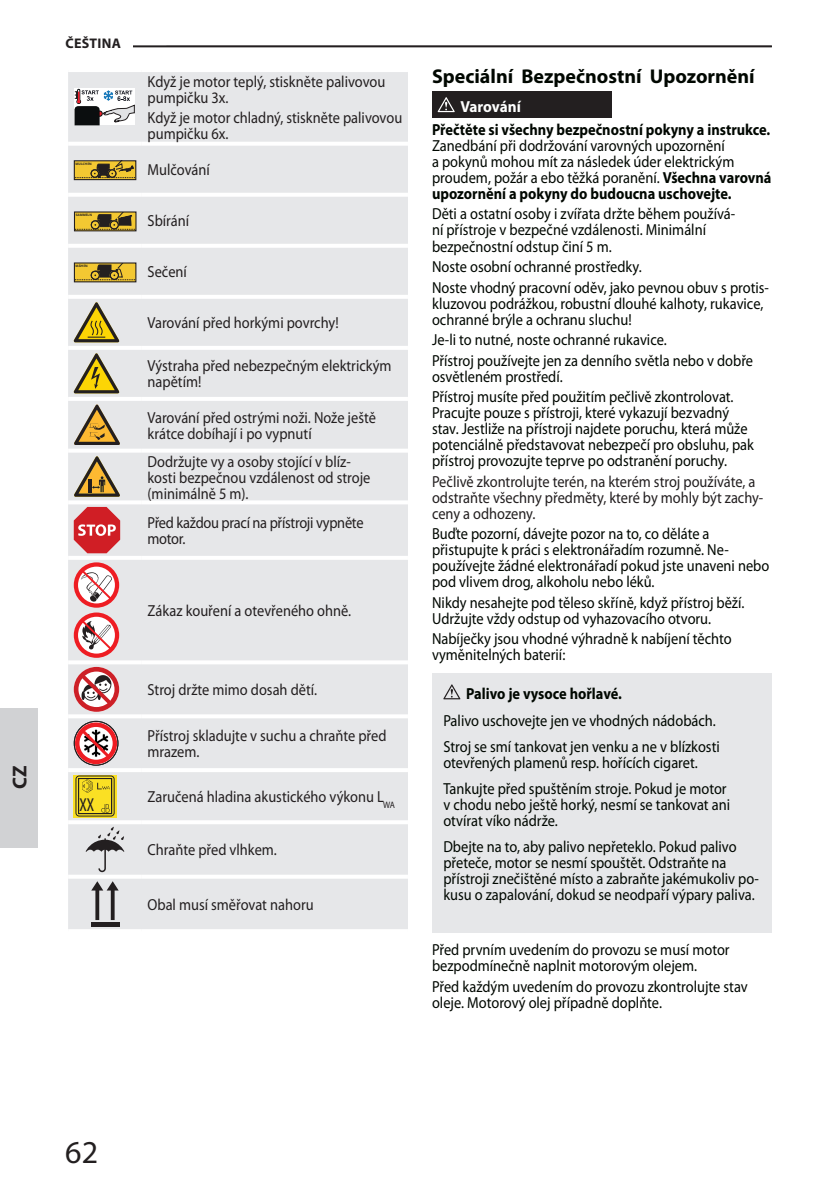
<style>
.page{position:relative;width:840px;height:1191px;background:#fff}
.page>*{position:absolute;margin:0;border:0;box-sizing:border-box;transform-origin:0 0}
.t1{font:32px "Myriad Pro";color:#231f20}
.t2{font:700 20px "Myriad Pro";color:#000700}
.t3{font:700 20px "Myriad Pro";color:#231f20}
.t4{font:condensed 18.8px "Myriad Pro";color:#231f20}
.t5{font:16px/16px "Myriad Pro";color:#000700;scale:.9 1}
.t6{font:16px/16px "Myriad Pro";color:#231f20;scale:.9 1}
.t7{font:700 16px "Myriad Pro";color:#000700;scale:.9 1}
.t8{font:16px/16px "Myriad Pro";letter-spacing:-.02em;color:#231f20;scale:.9 1}
.t9{font:700 16px "Myriad Pro";letter-spacing:-.005em;color:#fff;scale:.95 1}
.t10{font:700 14px "Myriad Pro";letter-spacing:.02em;color:#231f20}
.t11{font:700 3.2px "Open Sans";color:#231f20}
.s1{font-weight:700}
</style>
<div class="page">
<hr style="left:68px;top:45px;width:703px;height:2px;background:#231f20">
<div style="left:0;top:708px;width:38px;height:138px;background:#d1d2d4"></div>
<div style="left:68px;top:72px;width:340px;height:857px;background:#e6e7e9"></div>
<hr style="left:68px;top:142px;width:74px;height:4px;background:#fff">
<hr style="left:68px;top:193px;width:74px;height:4px;background:#fff">
<hr style="left:68px;top:244px;width:74px;height:4px;background:#fff">
<hr style="left:68px;top:295px;width:74px;height:4px;background:#fff">
<hr style="left:68px;top:346px;width:74px;height:4px;background:#fff">
<hr style="left:68px;top:397px;width:74px;height:4px;background:#fff">
<hr style="left:142px;top:397px;width:266px;height:4px;background:#fff">
<svg style="left:68px;top:448px;width:74px;height:4px"></svg>
<svg style="left:142px;top:448px;width:266px;height:4px"></svg>
<hr style="left:68px;top:500px;width:74px;height:4px;background:#fff">
<hr style="left:68px;top:660px;width:74px;height:4px;background:#fff">
<hr style="left:68px;top:714px;width:74px;height:4px;background:#fff">
<svg style="left:68px;top:874px;width:74px;height:4px"></svg>
<svg style="left:142px;top:874px;width:266px;height:4px"></svg>
<hr style="left:142px;top:142px;width:266px;height:4px;background:#fff">
<hr style="left:142px;top:193px;width:266px;height:4px;background:#fff">
<hr style="left:142px;top:244px;width:266px;height:4px;background:#fff">
<hr style="left:142px;top:295px;width:266px;height:4px;background:#fff">
<hr style="left:142px;top:346px;width:266px;height:4px;background:#fff">
<hr style="left:142px;top:500px;width:266px;height:4px;background:#fff">
<hr style="left:142px;top:660px;width:266px;height:4px;background:#fff">
<hr style="left:142px;top:714px;width:266px;height:4px;background:#fff">
<hr style="left:68px;top:556px;width:74px;height:4px;background:#fff">
<hr style="left:68px;top:768px;width:74px;height:4px;background:#fff">
<hr style="left:68px;top:820px;width:74px;height:4px;background:#fff">
<hr style="left:142px;top:556px;width:266px;height:4px;background:#fff">
<hr style="left:142px;top:768px;width:266px;height:4px;background:#fff">
<hr style="left:142px;top:820px;width:266px;height:4px;background:#fff">
<div style="left:74px;top:88px;width:60px;height:37px;background:#fff"></div>
<svg style="left:74px;top:89px;width:60px;height:36px"></svg>
<div style="left:74px;top:160px;width:62px;height:20px;border:1px solid #231f20"></div>
<svg style="left:75px;top:161px;width:60px;height:17px"></svg>
<svg style="left:75px;top:212px;width:60px;height:18px"></svg>
<svg style="left:75px;top:263px;width:60px;height:17px"></svg>
<svg style="left:73px;top:302px;width:46px;height:40px"></svg>
<svg style="left:73px;top:353px;width:46px;height:40px"></svg>
<svg style="left:74px;top:404px;width:46px;height:41px"></svg>
<svg style="left:74px;top:456px;width:46px;height:41px"></svg>
<svg style="left:74px;top:507px;width:46px;height:46px"></svg>
<svg style="left:74px;top:562px;width:45px;height:45px"></svg>
<svg style="left:78px;top:566px;width:37px;height:37px"></svg>
<svg style="left:79px;top:567px;width:35px;height:35px"></svg>
<svg style="left:74px;top:612px;width:45px;height:46px"></svg>
<svg style="left:78px;top:617px;width:37px;height:36px"></svg>
<svg style="left:79px;top:618px;width:35px;height:34px"></svg>
<svg style="left:74px;top:667px;width:45px;height:45px"></svg>
<div style="left:74px;top:721px;width:44px;height:44px;border:1px solid #231f20;border-radius:50%"></div>
<svg style="left:75px;top:722px;width:42px;height:42px"></svg>
<svg style="left:74px;top:775px;width:42px;height:42px"></svg>
<svg style="left:86px;top:826px;width:38px;height:47px"></svg>
<svg style="left:91px;top:881px;width:28px;height:39px"></svg>
<hr style="left:90px;top:922px;width:29px;height:4px;background:#231f20">
<div style="left:432px;top:91px;width:179px;height:26px;background:#231f20"></div>
<svg style="left:437px;top:97px;width:17px;height:15px"></svg>
<div style="left:432px;top:673px;width:339px;height:259px;background:#e6e7e9"></div>
<svg style="left:443px;top:684px;width:17px;height:15px"></svg>
<div style="left:54px;top:26px;width:78px;height:36px;background:#fff"></div>
<p class="t3" style="left:7px;top:789px;width:25px;rotate:-90deg">CZ</p>
<p class="t10" style="left:65px;top:34px;width:57px">ČEŠTINA</p>
<p class="t11" style="left:75px;top:162px;width:18px">MULCHEN</p>
<p class="t6" style="left:147px;top:73px;width:265px">Když je motor teplý, stiskněte palivovou pumpičku 3x.</p>
<p class="t6" style="left:147px;top:109px;width:284px">Když je motor chladný, stiskněte palivovou pumpičku 6x.</p>
<p class="t6" style="left:147px;top:162px;width:71px">Mulčování</p>
<p class="t11" style="left:76px;top:213px;width:18px">SAMMELN</p>
<p class="t6" style="left:147px;top:213px;width:48px">Sbírání</p>
<p class="t11" style="left:76px;top:264px;width:14px">MÄHEN</p>
<p class="t6" style="left:147px;top:264px;width:45px">Sečení</p>
<p class="t6" style="left:147px;top:315px;width:214px">Varování před horkými povrchy!</p>
<p class="t6" style="left:147px;top:358px;width:272px">Výstraha před nebezpečným elektrickým napětím!</p>
<p class="t6" style="left:147px;top:409px;width:255px">Varování před ostrými noži. Nože ještě krátce dobíhají i po vypnutí</p>
<p class="t6" style="left:147px;top:453px;width:249px">Dodržujte vy a osoby stojící v blíz&shy;kosti bezpečnou vzdálenost od stroje (minimálně 5 m).</p>
<p class="t8" style="left:147px;top:514px;width:241px">Před každou prací na přístroji vypněte motor.</p>
<p class="t6" style="left:147px;top:602px;width:228px">Zákaz kouření a otevřeného ohně.</p>
<p class="t6" style="left:147px;top:681px;width:190px">Stroj držte mimo dosah dětí.</p>
<p class="t6" style="left:147px;top:727px;width:267px">Přístroj skladujte v suchu a chraňte před mrazem.</p>
<p class="t4" style="left:80px;top:793px;width:16px">XX</p>
<p class="t6" style="left:147px;top:788px;width:276px">Zaručená hladina akustického výkonu L<sub>WA</sub></p>
<p class="t6" style="left:147px;top:842px;width:145px">Chraňte před vlhkem.</p>
<p class="t6" style="left:147px;top:896px;width:186px">Obal musí směřovat nahoru</p>
<p class="t2" style="left:432px;top:63px;width:324px">Speciální Bezpečnostní Upozornění</p>
<p class="t9" style="left:460px;top:96px;width:65px">Varování</p>
<p class="t7" style="left:432px;top:119px;width:377px">Přečtěte si všechny bezpečnostní pokyny a instrukce.</p>
<p class="t5" style="left:432px;top:137px;width:378px">Zanedbání při dodržování varovných upozornění<br>a pokynů mohou mít za následek úder elektrickým proudem, požár a ebo těžká poranění. <span class="s1">Všechna varovná upozornění a pokyny do budoucna uschovejte.</span></p>
<p class="t5" style="left:432px;top:206px;width:338px">Děti a ostatní osoby i zvířata držte během používá&shy;ní přístroje v bezpečné vzdálenosti. Minimální bezpečnostní odstup činí 5 m.</p>
<p class="t5" style="left:432px;top:256px;width:375px;line-height:20.6px">Noste osobní ochranné prostředky.<br>Noste vhodný pracovní oděv, jako pevnou obuv s protis-</p>
<p class="t5" style="left:432px;top:295px;width:369px">kluzovou podrážkou, robustní dlouhé kalhoty, rukavice, ochranné brýle a ochranu sluchu!</p>
<p class="t5" style="left:432px;top:329px;width:358px;line-height:20.6px">Je-li to nutné, noste ochranné rukavice.<br>Přístroj používejte jen za denního světla nebo v dobře</p>
<p class="t5" style="left:432px;top:366px;width:336px;line-height:20.6px">osvětleném prostředí.<br>Přístroj musíte před použitím pečlivě zkontrolovat.</p>
<p class="t5" style="left:432px;top:404px;width:359px">Pracujte pouze s přístroji, které vykazují bezvadný stav. Jestliže na přístroji najdete poruchu, která může potenciálně představovat nebezpečí pro obsluhu, pak přístroj provozujte teprve po odstranění poruchy.</p>
<p class="t6" style="left:432px;top:473px;width:369px">Pečlivě zkontrolujte terén, na kterém stroj používáte, a odstraňte všechny předměty, které by mohly být zachy&shy;ceny a odhozeny.</p>
<p class="t5" style="left:432px;top:526px;width:376px">Buďte pozorní, dávejte pozor na to, co děláte a přistupujte k práci s elektronářadím rozumně. Ne&shy;používejte žádné elektronářadí pokud jste unaveni nebo pod vlivem drog, alkoholu nebo léků.</p>
<p class="t5" style="left:432px;top:594px;width:348px">Nikdy nesahejte pod těleso skříně, když přístroj běží.<br>Udržujte vždy odstup od vyhazovacího otvoru.</p>
<p class="t5" style="left:432px;top:631px;width:334px">Nabíječky jsou vhodné výhradně k nabíjení těchto vyměnitelných baterií:</p>
<p class="t7" style="left:466px;top:683px;width:175px">Palivo je vysoce hořlavé.</p>
<p class="t5" style="left:443px;top:707px;width:308px;line-height:26.2px">Palivo uschovejte jen ve vhodných nádobách.<br>Stroj se smí tankovat jen venku a ne v blízkosti</p>
<p class="t5" style="left:443px;top:749px;width:316px;line-height:26.2px">otevřených plamenů resp. hořících cigaret.<br>Tankujte před spuštěním stroje. Pokud je motor</p>
<p class="t5" style="left:443px;top:796px;width:320px">v chodu nebo ještě horký, nesmí se tankovat ani otvírat víko nádrže.</p>
<p class="t5" style="left:443px;top:838px;width:352px">Dbejte na to, aby palivo nepřeteklo. Pokud palivo přeteče, motor se nesmí spouštět. Odstraňte na přístroji znečištěné místo a zabraňte jakémukoliv po&shy;kusu o zapalování, dokud se neodpaří výpary paliva.</p>
<p class="t5" style="left:432px;top:941px;width:332px">Před prvním uvedením do provozu se musí motor bezpodmínečně naplnit motorovým olejem.</p>
<p class="t5" style="left:432px;top:978px;width:352px">Před každým uvedením do provozu zkontrolujte stav oleje. Motorový olej případně doplňte.</p>
<h1 class="t1" style="left:65px;top:1132px;width:34px">62</h1>
</div>
